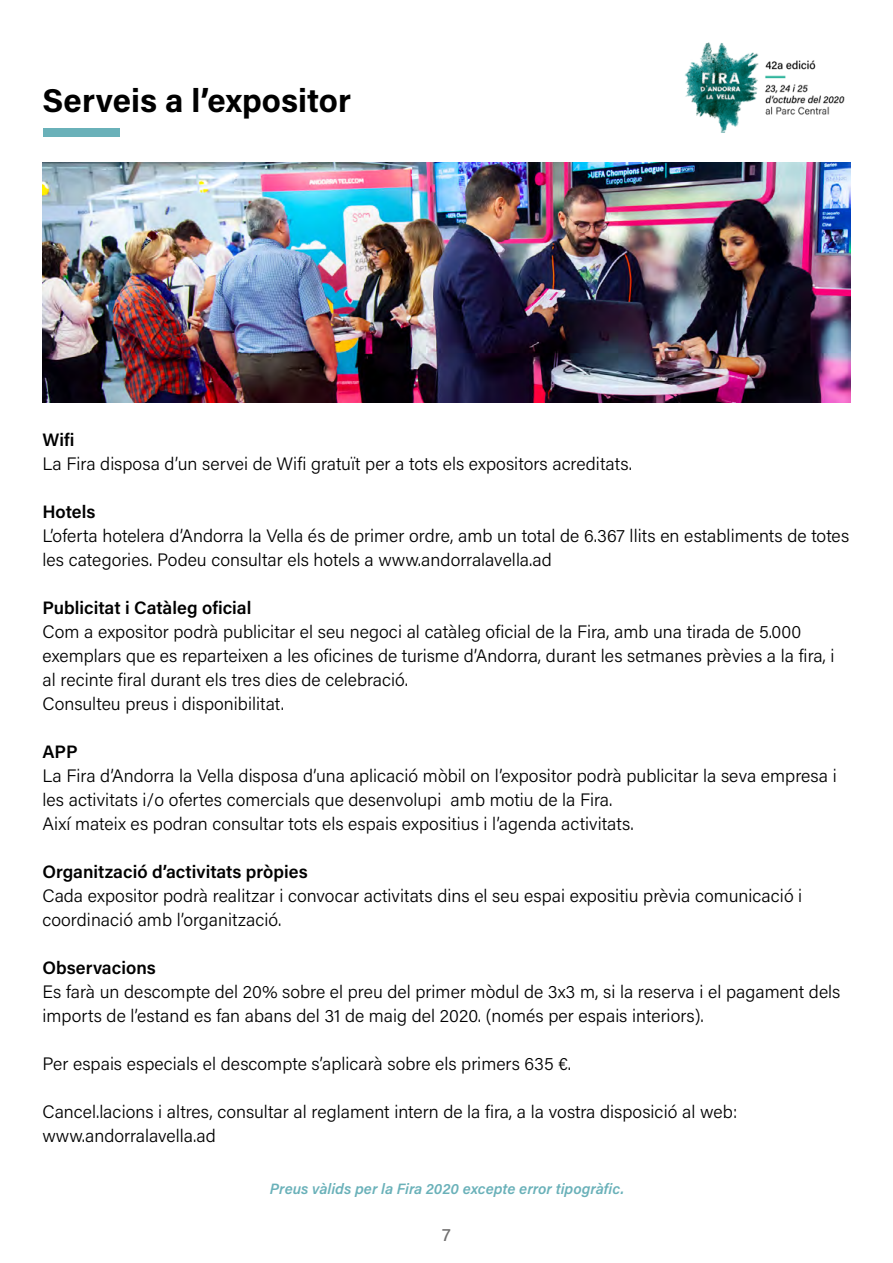
<style>
.page{position:relative;width:893px;height:1263px;background:#fff}
.page>*{position:absolute;margin:0;border:0;box-sizing:border-box;transform-origin:0 0}
.t1{font:33px "Acumin Variable Concept";letter-spacing:.055em;color:#000}
.t2{font:18px/24px "Acumin Variable Concept";letter-spacing:.01em;color:#000}
.t3{font:18px "Acumin Variable Concept";letter-spacing:.045em;color:#000}
.t4{font:18px "Acumin Variable Concept";color:#706f6f}
.t5{font:15px "Acumin Variable Concept";letter-spacing:.04em;color:#6ab1b9}
</style>
<div class="page">
<img style="left:684px;top:42px;width:161px;height:91px">
<div style="left:43px;top:128px;width:77px;height:9px;background:#6ab1b9"></div>
<img style="left:43px;top:163px;width:807px;height:240px">
<p class="t1" style="left:43px;top:78px;width:308px">Serveis a l’expositor</p>
<p class="t2" style="left:43px;top:427px;width:33px">Wifi</p>
<p class="t2" style="left:43px;top:451px;width:591px">La Fira disposa d’un servei de Wifi gratuït per a tots els expositors acreditats.</p>
<p class="t2" style="left:43px;top:499px;width:53px">Hotels</p>
<p class="t2" style="left:43px;top:523px;width:808px">L’oferta hotelera d’Andorra la Vella és de primer ordre, amb un total de 6.367 llits en establiments de totes les categories. Podeu consultar els hotels a www.andorralavella.ad</p>
<p class="t3" style="left:43px;top:595px;width:210px">Publicitat i Catàleg oficial</p>
<p class="t2" style="left:43px;top:619px;width:793px">Com a expositor podrà publicitar el seu negoci al catàleg oficial de la Fira, amb una tirada de 5.000 exemplars que es reparteixen a les oficines de turisme d’Andorra, durant les setmanes prèvies a la fira, i al recinte firal durant els tres dies de celebració.</p>
<p class="t2" style="left:43px;top:691px;width:243px">Consulteu preus i disponibilitat.</p>
<p class="t2" style="left:43px;top:739px;width:36px">APP</p>
<p class="t2" style="left:43px;top:763px;width:796px">La Fira d’Andorra la Vella disposa d’una aplicació mòbil on l’expositor podrà publicitar la seva empresa i les activitats i/o ofertes comercials que desenvolupi amb motiu de la Fira.</p>
<p class="t2" style="left:43px;top:811px;width:593px">Així mateix es podran consultar tots els espais expositius i l’agenda activitats.</p>
<p class="t3" style="left:43px;top:859px;width:266px">Organització d’activitats pròpies</p>
<p class="t2" style="left:43px;top:883px;width:761px">Cada expositor podrà realitzar i convocar activitats dins el seu espai expositiu prèvia comunicació i coordinació amb l’organització.</p>
<p class="t3" style="left:43px;top:955px;width:114px">Observacions</p>
<p class="t2" style="left:43px;top:979px;width:799px">Es farà un descompte del 20% sobre el preu del primer mòdul de 3x3 m, si la reserva i el pagament dels imports de l’estand es fan abans del 31 de maig del 2020. (només per espais interiors).</p>
<p class="t2" style="left:43px;top:1051px;width:530px">Per espais especials el descompte s’aplicarà sobre els primers 635 €.</p>
<p class="t2" style="left:43px;top:1099px;width:696px">Cancel.lacions i altres, consultar al reglament intern de la fira, a la vostra disposició al web:</p>
<p class="t2" style="left:43px;top:1123px;width:175px">www.andorralavella.ad</p>
<p class="t5" style="left:270px;top:1178px;width:355px">Preus vàlids per la Fira 2020 excepte error tipogràfic.</p>
<p class="t4" style="left:442px;top:1222px;width:10px">7</p>
</div>
